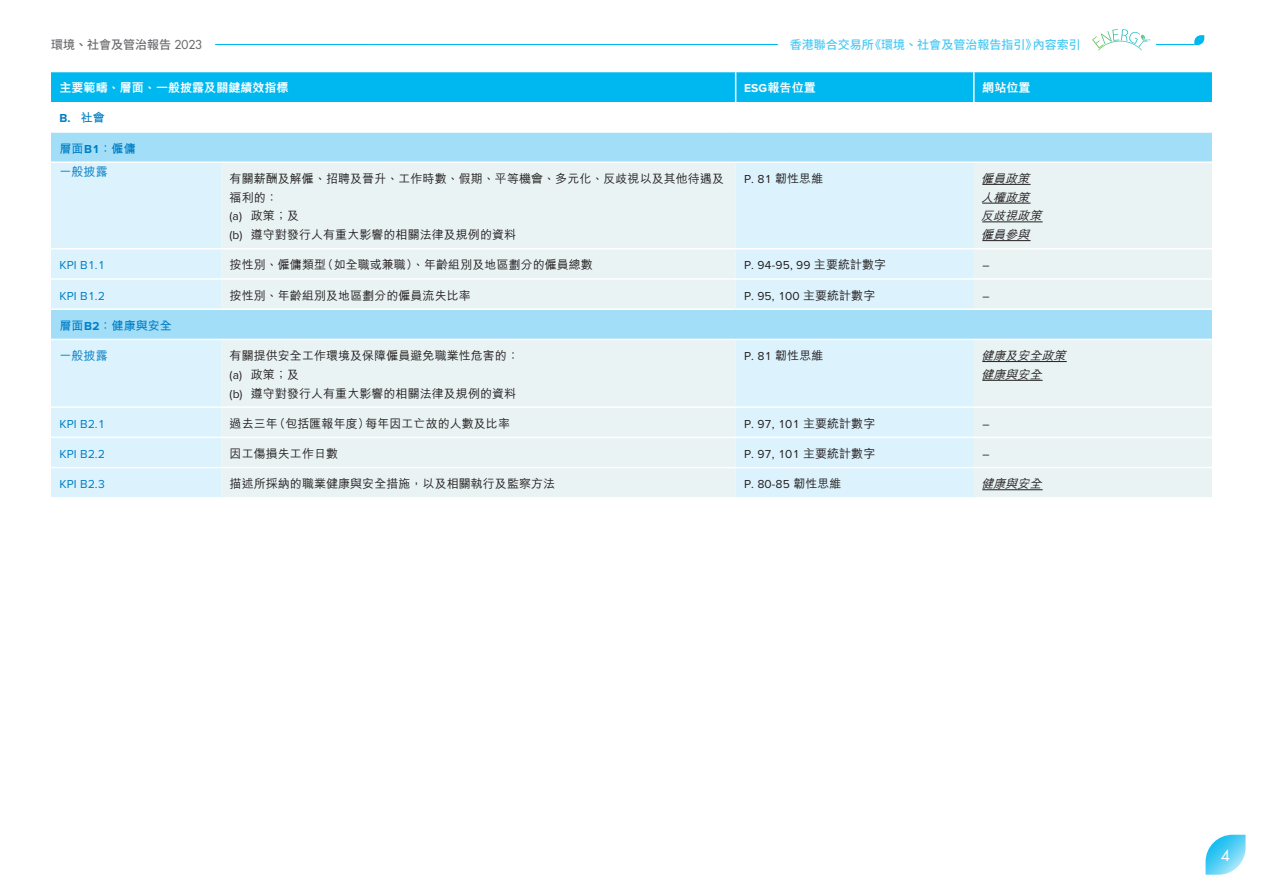
<style>
.page{position:relative;width:1263px;height:893px;background:#fff}
.page>*{position:absolute;margin:0;border:0;box-sizing:border-box;transform-origin:0 0}
.t1{font:15px "Futura Std";color:#fff}
.t2{font:500 12px/18.8px "M Hei HK";letter-spacing:.005em;color:#231f20}
.t3{font:12px "Proxima Nova";letter-spacing:.005em;color:#231f20}
.t4{font:12px "Proxima Nova";letter-spacing:.005em;color:#007ec5}
.t5{font:italic 500 12px/18.8px "M Hei HK";color:#231f20}
.t6{font:800 12px "M Hei HK";letter-spacing:.005em;color:#fff}
.t7{font:500 12px "Noto Sans CJ Ktc";color:#4cc9f4}
.t8{font:700 12px/23.5px "M Hei HK";letter-spacing:.005em;color:#007ec5}
.t9{font:500 12px "Noto Sans CJ Ktc";color:#6c6d70}
.t10{font:700 12px "Proxima Nova";color:#007ec5}
.t11{font:500 12px "M Hei HK";color:#007ec5}
.s1{font-family:"Futura Std"}
.s2{font-family:"Proxima Nova";font-weight:700}
.s3{font-family:"M Hei HK"}
.s4{font-family:"Proxima Nova"}
.s5{font-weight:500}
.s6{font-family:"Proxima Nova";font-weight:400}
.s7{font-family:"M Hei HK";font-weight:500}
</style>
<div class="page">
<hr style="left:1156px;top:44px;width:38px;height:1px;background:#00b8f0">
<svg style="left:1194px;top:35px;width:10px;height:10px"></svg>
<svg style="left:1092px;top:29px;width:58px;height:21px"></svg>
<hr style="left:215px;top:44px;width:154px;height:1px;background:#00b8f0">
<hr style="left:369px;top:44px;width:409px;height:1px;background:#00b8f0">
<svg style="left:1205px;top:835px;width:40px;height:40px"></svg>
<div style="left:51px;top:72px;width:1161px;height:30px;background:#00b8f0"></div>
<div style="left:51px;top:133px;width:1161px;height:28px;background:#a2def8"></div>
<svg style="left:51px;top:163px;width:170px;height:334px;background:#d7f0fb"></svg>
<svg style="left:221px;top:163px;width:991px;height:334px;background:#e0f0f6"></svg>
<hr style="left:51px;top:248px;width:170px;height:1px;background:#fff">
<hr style="left:221px;top:248px;width:515px;height:1px;background:#fff">
<hr style="left:736px;top:248px;width:238px;height:1px;background:#fff">
<hr style="left:974px;top:248px;width:238px;height:1px;background:#fff">
<hr style="left:51px;top:278px;width:170px;height:2px;background:#fff">
<hr style="left:221px;top:278px;width:515px;height:2px;background:#fff">
<hr style="left:736px;top:278px;width:238px;height:2px;background:#fff">
<hr style="left:974px;top:278px;width:238px;height:2px;background:#fff">
<hr style="left:51px;top:308px;width:170px;height:2px;background:#fff">
<hr style="left:221px;top:308px;width:515px;height:2px;background:#fff">
<hr style="left:736px;top:308px;width:238px;height:2px;background:#fff">
<hr style="left:974px;top:308px;width:238px;height:2px;background:#fff">
<hr style="left:51px;top:339px;width:170px;height:1px;background:#fff">
<hr style="left:221px;top:339px;width:515px;height:1px;background:#fff">
<hr style="left:736px;top:339px;width:238px;height:1px;background:#fff">
<hr style="left:974px;top:339px;width:238px;height:1px;background:#fff">
<hr style="left:51px;top:406px;width:170px;height:2px;background:#fff">
<hr style="left:221px;top:406px;width:515px;height:2px;background:#fff">
<hr style="left:736px;top:406px;width:238px;height:2px;background:#fff">
<hr style="left:974px;top:406px;width:238px;height:2px;background:#fff">
<hr style="left:51px;top:437px;width:170px;height:1px;background:#fff">
<hr style="left:221px;top:437px;width:515px;height:1px;background:#fff">
<hr style="left:736px;top:437px;width:238px;height:1px;background:#fff">
<hr style="left:974px;top:437px;width:238px;height:1px;background:#fff">
<hr style="left:51px;top:467px;width:170px;height:1px;background:#fff">
<hr style="left:221px;top:467px;width:515px;height:1px;background:#fff">
<hr style="left:736px;top:467px;width:238px;height:1px;background:#fff">
<hr style="left:974px;top:467px;width:238px;height:1px;background:#fff">
<hr style="left:735px;top:72px;width:1px;height:31px;background:#fff">
<hr style="left:973px;top:72px;width:1px;height:31px;background:#fff">
<hr style="left:982px;top:184px;width:48px;height:1px;background:#231f20">
<hr style="left:982px;top:203px;width:48px;height:1px;background:#231f20">
<hr style="left:982px;top:221px;width:61px;height:1px;background:#231f20">
<hr style="left:982px;top:240px;width:48px;height:1px;background:#231f20">
<hr style="left:982px;top:361px;width:85px;height:1px;background:#231f20">
<hr style="left:982px;top:380px;width:61px;height:1px;background:#231f20">
<hr style="left:982px;top:489px;width:61px;height:1px;background:#231f20">
<p class="t9" style="left:51px;top:38px;width:153px">環境、社會及管治報告 <span class="s1">2023</span></p>
<p class="t7" style="left:790px;top:38px;width:292px">香港聯合交易所《環境、社會及管治報告指引》內容索引</p>
<p class="t6" style="left:60px;top:81px;width:231px">主要範疇、層面、一般披露及關鍵績效指標</p>
<p class="t6" style="left:744px;top:81px;width:73px"><span class="s2">ESG</span>報告位置</p>
<p class="t6" style="left:982px;top:81px;width:50px">網站位置</p>
<p class="t10" style="left:60px;top:111px;width:47px">B. <span class="s3">社會</span></p>
<p class="t8" style="left:60px;top:135px;width:78px">層面<span class="s4">B1</span>：僱傭<span class="s5">一般披露</span></p>
<p class="t2" style="left:230px;top:168px;width:496px">有關薪酬及解僱、招聘及晉升、工作時數、假期、平等機會、多元化、反歧視以及其他待遇及福利的：<br><span class="s6">(a)</span> 政策；及<br><span class="s6">(b)</span> 遵守對發行人有重大影響的相關法律及規例的資料</p>
<p class="t3" style="left:744px;top:172px;width:81px">P. 81 <span class="s7">韌性思維</span></p>
<p class="t5" style="left:981px;top:168px;width:66px">僱員政策人權政策反歧視政策僱員參與</p>
<p class="t4" style="left:60px;top:258px;width:47px">KPI B1.1</p>
<p class="t2" style="left:230px;top:255px;width:365px">按性別、僱傭類型（如全職或兼職）、年齡組別及地區劃分的僱員總數</p>
<p class="t3" style="left:744px;top:258px;width:144px">P. 94-95, 99 <span class="s7">主要統計數字</span></p>
<p class="t3" style="left:982px;top:258px;width:9px">–</p>
<p class="t4" style="left:60px;top:289px;width:47px">KPI B1.2</p>
<p class="t2" style="left:230px;top:285px;width:243px">按性別、年齡組別及地區劃分的僱員流失比率</p>
<p class="t3" style="left:744px;top:289px;width:133px">P. 95, 100 <span class="s7">主要統計數字</span></p>
<p class="t3" style="left:982px;top:289px;width:9px">–</p>
<p class="t8" style="left:60px;top:313px;width:114px">層面<span class="s4">B2</span>：健康與安全</p>
<p class="t11" style="left:60px;top:347px;width:50px">一般披露</p>
<p class="t2" style="left:230px;top:345px;width:291px">有關提供安全工作環境及保障僱員避免職業性危害的：<span class="s6">(a)</span> 政策；及<br><span class="s6">(b)</span> 遵守對發行人有重大影響的相關法律及規例的資料</p>
<p class="t3" style="left:744px;top:349px;width:81px">P. 81 <span class="s7">韌性思維</span></p>
<p class="t5" style="left:981px;top:345px;width:90px">健康及安全政策健康與安全</p>
<p class="t4" style="left:60px;top:417px;width:47px">KPI B2.1</p>
<p class="t2" style="left:230px;top:413px;width:282px">過去三年（包括匯報年度）每年因工亡故的人數及比率</p>
<p class="t3" style="left:744px;top:417px;width:133px">P. 97, 101 <span class="s7">主要統計數字</span></p>
<p class="t3" style="left:982px;top:417px;width:9px">–</p>
<p class="t4" style="left:60px;top:447px;width:47px">KPI B2.2</p>
<p class="t2" style="left:230px;top:443px;width:110px">因工傷損失工作日數</p>
<p class="t3" style="left:744px;top:447px;width:133px">P. 97, 101 <span class="s7">主要統計數字</span></p>
<p class="t3" style="left:982px;top:447px;width:9px">–</p>
<p class="t4" style="left:60px;top:477px;width:47px">KPI B2.3</p>
<p class="t2" style="left:230px;top:473px;width:327px">描述所採納的職業健康與安全措施，以及相關執行及監察方法</p>
<p class="t3" style="left:744px;top:477px;width:99px">P. 80-85 <span class="s7">韌性思維</span></p>
<p class="t5" style="left:981px;top:473px;width:66px">健康與安全</p>
<p class="t1" style="left:1221px;top:845px;width:11px">4</p>
</div>
